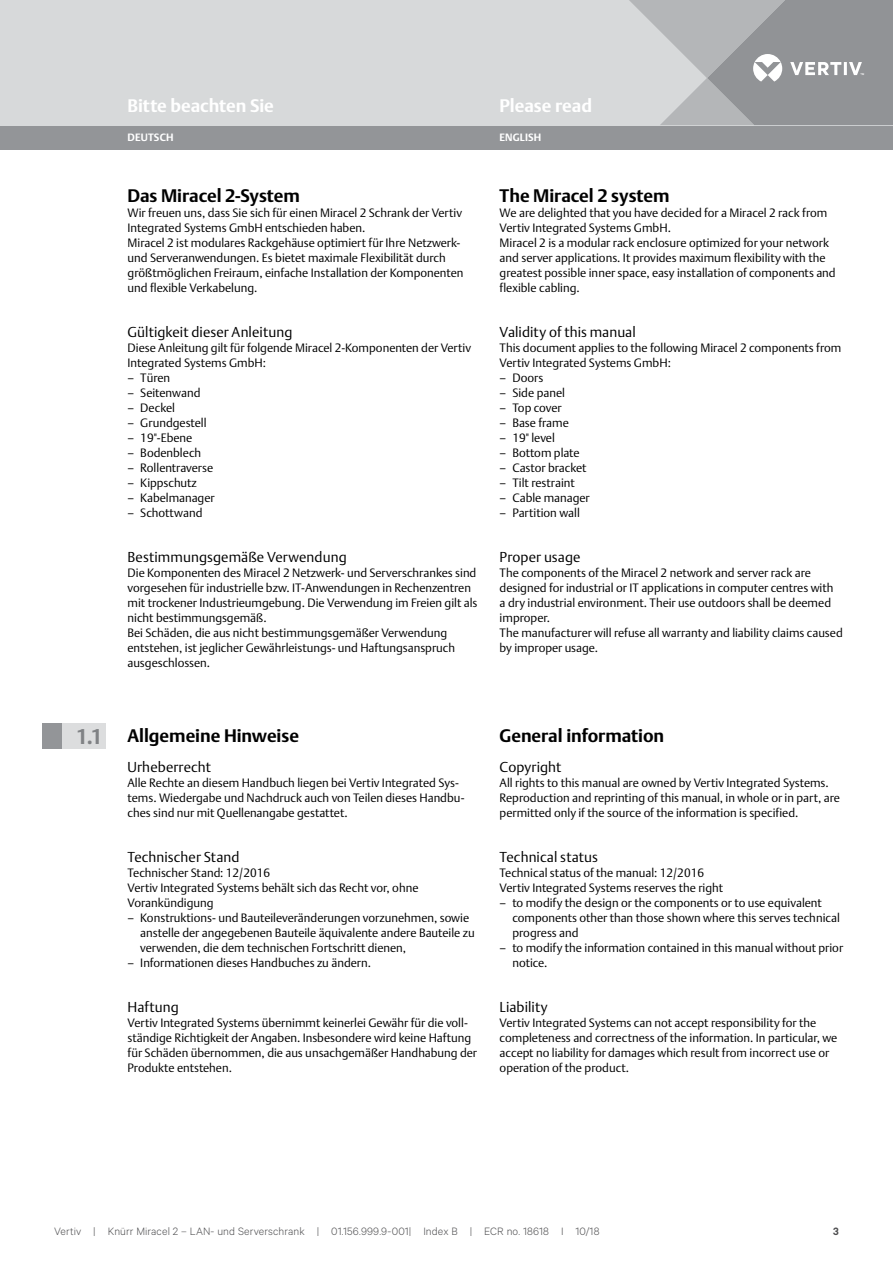
<style>
.page{position:relative;width:893px;height:1263px;background:#fff}
.page>*{position:absolute;margin:0;border:0;box-sizing:border-box;transform-origin:0 0}
.t1{font:700 18px "DTL Argo T";letter-spacing:-.005em;color:#000}
.t2{font:700 18px "DTL Argo T";letter-spacing:-.005em;color:#fff}
.t3{font:300 14.25px "DTL Argo T";letter-spacing:.005em;color:#000}
.t4{font:300 12px/15px "DTL Argo T";color:#000}
.t5{font:300 12px "Calibre";letter-spacing:.01em;color:#4d4d4f}
.t6{font:600 12px "Calibre";color:#4d4d4f}
.t7{font:700 10.5px "DTL Argo T";letter-spacing:.02em;color:#fff}
.s1{font-size:21px;color:#808285}
</style>
<div class="page">
<div style="left:0;top:124px;width:893px;height:26px;background:#939598"></div>
<div style="left:0;top:0;width:624px;height:125px;background:#d7d9da"></div>
<svg style="left:624px;top:0;width:269px;height:125px;background:#a9abad"></svg>
<div style="left:43px;top:724px;width:63px;height:25px;background:#dcddde"></div>
<div style="left:43px;top:724px;width:19px;height:25px;background:#939598"></div>
<h1 class="t2" style="left:128px;top:95px;width:148px">Bitte beachten Sie</h1>
<h1 class="t2" style="left:500px;top:95px;width:94px">Please read</h1>
<p class="t7" style="left:128px;top:131px;width:47px">DEUTSCH</p>
<p class="t7" style="left:500px;top:131px;width:43px">ENGLISH</p>
<h1 class="t1" style="left:128px;top:185px;width:174px">Das Miracel 2-System</h1>
<p class="t4" style="left:128px;top:205px;width:337px">Wir freuen uns, dass Sie sich für einen Miracel 2 Schrank der Vertiv Integrated Systems GmbH entschieden haben.<br>Miracel 2 ist modulares Rackgehäuse optimiert für Ihre Netzwerk&shy;und Serveranwendungen. Es bietet maximale Flexibilität durch größtmöglichen Freiraum, einfache Installation der Komponenten und flexible Verkabelung.</p>
<p class="t3" style="left:128px;top:324px;width:166px">Gültigkeit dieser Anleitung</p>
<p class="t4" style="left:128px;top:340px;width:345px">Diese Anleitung gilt für folgende Miracel 2-Komponenten der Vertiv<br>Integrated Systems GmbH:</p>
<p class="t4" style="left:128px;top:370px;width:44px">– Türen</p>
<p class="t4" style="left:128px;top:385px;width:74px">– Seitenwand</p>
<p class="t4" style="left:128px;top:400px;width:49px">– Deckel</p>
<p class="t4" style="left:128px;top:415px;width:81px">– Grundgestell</p>
<p class="t4" style="left:128px;top:430px;width:66px">– 19"-Ebene</p>
<p class="t4" style="left:128px;top:445px;width:75px">– Bodenblech</p>
<p class="t4" style="left:128px;top:460px;width:87px">– Rollentraverse</p>
<p class="t4" style="left:128px;top:475px;width:71px">– Kippschutz</p>
<p class="t4" style="left:128px;top:490px;width:88px">– Kabelmanager</p>
<p class="t4" style="left:128px;top:505px;width:76px">– Schottwand</p>
<p class="t3" style="left:128px;top:549px;width:221px">Bestimmungsgemäße Verwendung</p>
<p class="t4" style="left:128px;top:565px;width:351px">Die Komponenten des Miracel 2 Netzwerk- und Serverschrankes sind vorgesehen für industrielle bzw. IT-Anwendungen in Rechenzentren mit trockener Industrieumgebung. Die Verwendung im Freien gilt als nicht bestimmungsgemäß.<br>Bei Schäden, die aus nicht bestimmungsgemäßer Verwendung entstehen, ist jeglicher Gewährleistungs- und Haftungsanspruch ausgeschlossen.</p>
<h1 class="t1" style="left:500px;top:185px;width:171px">The Miracel 2 system</h1>
<p class="t4" style="left:500px;top:205px;width:338px">We are delighted that you have decided for a Miracel 2 rack from Vertiv Integrated Systems GmbH.<br>Miracel 2 is a modular rack enclosure optimized for your network and server applications. It provides maximum flexibility with the greatest possible inner space, easy installation of components and flexible cabling.</p>
<p class="t3" style="left:500px;top:324px;width:138px">Validity of this manual</p>
<p class="t4" style="left:500px;top:340px;width:343px">This document applies to the following Miracel 2 components from<br>Vertiv Integrated Systems GmbH:</p>
<p class="t4" style="left:500px;top:370px;width:45px">– Doors</p>
<p class="t4" style="left:500px;top:385px;width:67px">– Side panel</p>
<p class="t4" style="left:500px;top:400px;width:63px">– Top cover</p>
<p class="t4" style="left:500px;top:415px;width:71px">– Base frame</p>
<p class="t4" style="left:500px;top:430px;width:57px">– 19" level</p>
<p class="t4" style="left:500px;top:445px;width:82px">– Bottom plate</p>
<p class="t4" style="left:500px;top:460px;width:89px">– Castor bracket</p>
<p class="t4" style="left:500px;top:475px;width:77px">– Tilt restraint</p>
<p class="t4" style="left:500px;top:490px;width:92px">– Cable manager</p>
<p class="t4" style="left:500px;top:505px;width:82px">– Partition wall</p>
<p class="t3" style="left:500px;top:549px;width:82px">Proper usage</p>
<p class="t4" style="left:500px;top:565px;width:345px">The components of the Miracel 2 network and server rack are designed for industrial or IT applications in computer centres with<br>a dry industrial environment. Their use outdoors shall be deemed improper.<br>The manufacturer will refuse all warranty and liability claims caused by improper usage.</p>
<h1 class="t1" style="left:76px;top:725px;width:224px"><span class="s1">1.1</span> Allgemeine Hinweise</h1>
<p class="t3" style="left:128px;top:759px;width:85px">Urheberrecht</p>
<p class="t4" style="left:128px;top:775px;width:338px">Alle Rechte an diesem Handbuch liegen bei Vertiv Integrated Sys&shy;tems. Wiedergabe und Nachdruck auch von Teilen dieses Handbu&shy;ches sind nur mit Quellenangabe gestattet.</p>
<p class="t3" style="left:128px;top:849px;width:114px">Technischer Stand</p>
<p class="t4" style="left:128px;top:865px;width:292px">Technischer Stand: 12/2016<br>Vertiv Integrated Systems behält sich das Recht vor, ohne<br>Vorankündigung</p>
<p class="t4" style="left:140px;top:910px;width:336px;text-indent:-13px">– Konstruktions- und Bauteileveränderungen vorzunehmen, sowie anstelle der angegebenen Bauteile äquivalente andere Bauteile zu verwenden, die dem technischen Fortschritt dienen,</p>
<p class="t4" style="left:128px;top:955px;width:245px">– Informationen dieses Handbuches zu ändern.</p>
<p class="t3" style="left:128px;top:999px;width:53px">Haftung</p>
<p class="t4" style="left:128px;top:1015px;width:351px">Vertiv Integrated Systems übernimmt keinerlei Gewähr für die voll&shy;ständige Richtigkeit der Angaben. Insbesondere wird keine Haftung für Schäden übernommen, die aus unsachgemäßer Handhabung der Produkte entstehen.</p>
<h1 class="t1" style="left:500px;top:725px;width:166px">General information</h1>
<p class="t3" style="left:500px;top:759px;width:63px">Copyright</p>
<p class="t4" style="left:500px;top:775px;width:342px">All rights to this manual are owned by Vertiv Integrated Systems.<br>Reproduction and reprinting of this manual, in whole or in part, are permitted only if the source of the information is specified.</p>
<p class="t3" style="left:500px;top:849px;width:100px">Technical status</p>
<p class="t4" style="left:500px;top:865px;width:225px">Technical status of the manual: 12/2016<br>Vertiv Integrated Systems reserves the right</p>
<p class="t4" style="left:512px;top:895px;width:329px;text-indent:-13px">– to modify the design or the components or to use equivalent components other than those shown where this serves technical progress and</p>
<p class="t4" style="left:512px;top:940px;width:332px;text-indent:-13px">– to modify the information contained in this manual without prior notice.</p>
<p class="t3" style="left:500px;top:999px;width:49px">Liability</p>
<p class="t4" style="left:500px;top:1015px;width:339px">Vertiv Integrated Systems can not accept responsibility for the completeness and correctness of the information. In particular, we accept no liability for damages which result from incorrect use or operation of the product.</p>
<p class="t5" style="left:54px;top:1224px;width:547px">Vertiv | Knürr Miracel 2 – LAN- und Serverschrank | 01.156.999.9-001| Index B | ECR no. 18618 I 10/18</p>
<p class="t6" style="left:833px;top:1224px;width:7px">3</p>
</div>
